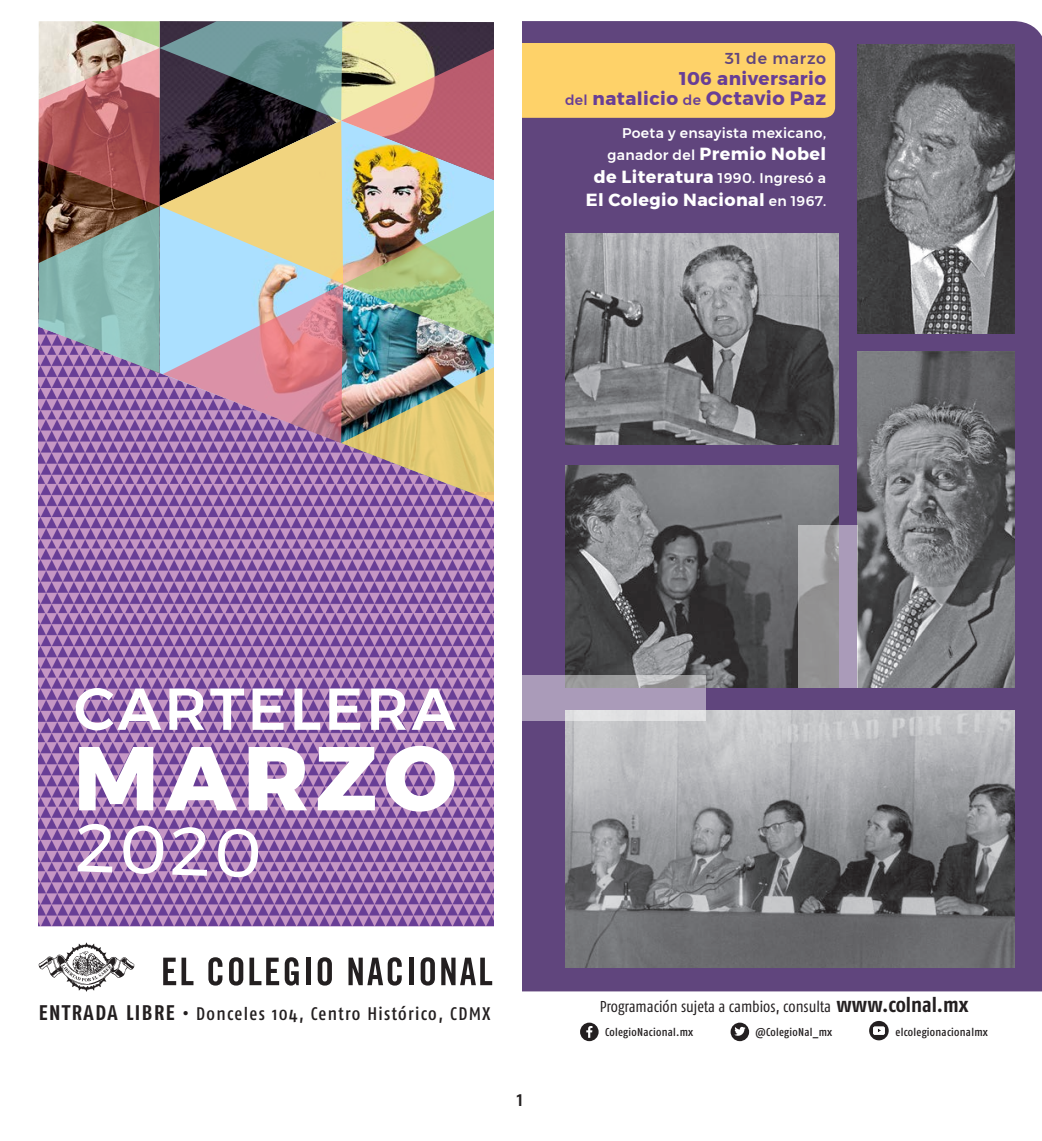
<style>
.page{position:relative;width:1042px;height:1141px;background:#fff}
.page>*{position:absolute;margin:0;border:0;box-sizing:border-box;transform-origin:0 0}
.t1{font:800 90.3px "Montserrat";letter-spacing:.075em;color:#fff}
.t2{font:68.25px "Montserrat Alternates";color:#fff}
.t3{font:500 58.98px "Montserrat";letter-spacing:.05em;color:#fff}
.t4{font:500 21px "Fago Co";color:#231f20}
.t5{font:700 19.25px "Montserrat";letter-spacing:.025em;color:#683e96}
.t6{font:700 18.38px "Montserrat";letter-spacing:.025em;color:#683e96}
.t7{font:500 18.2px "Fago Co";letter-spacing:.075em;color:#231f20}
.t8{font:700 17.5px "Montserrat";letter-spacing:.025em;color:#fff}
.t9{font:15.75px "Fago Co";color:#231f20}
.t10{font:500 15.75px "Montserrat";letter-spacing:.05em;color:#60457d}
.t11{font:500 14px "Montserrat";letter-spacing:.025em;color:#fff}
.t12{font:500 11.38px "Fago Co";letter-spacing:.025em;color:#231f20}
.s1{font-weight:500;font-size:14px}
.s2{font-size:18.38px}
.s3{font-weight:700;font-size:17.5px}
.s4{font-weight:700;font-size:21.18px}
.s5{font-weight:700}
.s6{font-weight:700;font-size:21px}
</style>
<div class="page">
<div style="left:522px;top:21px;width:520px;height:970px;background:#60457d"></div>
<svg style="left:580px;top:1023px;width:18px;height:18px"></svg>
<svg style="left:730px;top:1022px;width:19px;height:19px"></svg>
<div style="left:869px;top:1021px;width:19px;height:19px;background:#231f20;border-radius:50%"></div>
<svg style="left:873px;top:1027px;width:12px;height:8px"></svg>
<img style="left:566px;top:711px;width:448px;height:257px">
<img style="left:566px;top:234px;width:272px;height:211px">
<img style="left:857px;top:352px;width:157px;height:336px">
<img style="left:857px;top:44px;width:157px;height:289px">
<img style="left:566px;top:465px;width:272px;height:223px">
<svg style="left:798px;top:525px;width:59px;height:163px;background:#9f9aa3"></svg>
<div style="left:480px;top:43px;width:355px;height:75px;background:#fed269;border-radius:11px"></div>
<svg style="left:522px;top:675px;width:184px;height:46px;background:#b2a9bb"></svg>
<img style="left:39px;top:511px;width:455px;height:415px">
<img style="left:38px;top:21px;width:456px;height:490px">
<div style="left:494px;top:0;width:27px;height:1047px;background:#fff"></div>
<svg style="left:39px;top:942px;width:95px;height:50px"></svg>
<svg style="left:163px;top:958px;width:30px;height:27px"></svg>
<svg style="left:208px;top:957px;width:14px;height:29px"></svg>
<svg style="left:229px;top:957px;width:14px;height:29px"></svg>
<svg style="left:249px;top:958px;width:30px;height:27px"></svg>
<svg style="left:285px;top:957px;width:14px;height:29px"></svg>
<div style="left:306px;top:958px;width:5px;height:27px;background:#231f20"></div>
<svg style="left:318px;top:957px;width:14px;height:29px"></svg>
<svg style="left:348px;top:957px;width:54px;height:29px"></svg>
<div style="left:409px;top:958px;width:5px;height:27px;background:#231f20"></div>
<svg style="left:421px;top:957px;width:14px;height:29px"></svg>
<svg style="left:441px;top:958px;width:51px;height:27px"></svg>
<p class="t10" style="left:725px;top:46px;width:103px">31 de marzo</p>
<p class="t6" style="left:679px;top:63px;width:148px">106 aniversario</p>
<p class="t5" style="left:565px;top:83px;width:263px"><span class="s1">del</span> <span class="s2">natalicio</span> <span class="s1">de</span> Octavio Paz</p>
<p class="t11" style="left:622px;top:122px;width:206px">Poeta y ensayista mexicano,</p>
<p class="t8" style="left:607px;top:140px;width:220px"><span class="s1">ganador del</span> Premio Nobel</p>
<p class="t11" style="left:594px;top:167px;width:234px"><span class="s3">de Literatura</span> 1990. Ingresó a</p>
<p class="t8" style="left:586px;top:186px;width:242px">El Colegio Nacional <span class="s1">en 1967.</span></p>
<p class="t3" style="left:74px;top:663px;width:383px">CARTELERA</p>
<p class="t1" style="left:74px;top:705px;width:384px">MARZO</p>
<p class="t2" style="left:78px;top:795px;width:188px;rotate:2deg">2020</p>
<p class="t7" style="left:39px;top:1003px;width:453px"><span class="s4">ENTRADA LIBRE</span> <span class="s5">•</span> Donceles 104, Centro Histórico, CDMX</p>
<p class="t4" style="left:517px;top:1087px;width:8px">1</p>
<p class="t9" style="left:600px;top:998px;width:370px">Programación sujeta a cambios, consulta <span class="s6">www.colnal.mx</span></p>
<p class="t12" style="left:605px;top:1025px;width:90px">ColegioNacional.mx</p>
<p class="t12" style="left:755px;top:1025px;width:78px">@ColegioNal_mx</p>
<p class="t12" style="left:895px;top:1025px;width:94px">elcolegionacionalmx</p>
</div>
